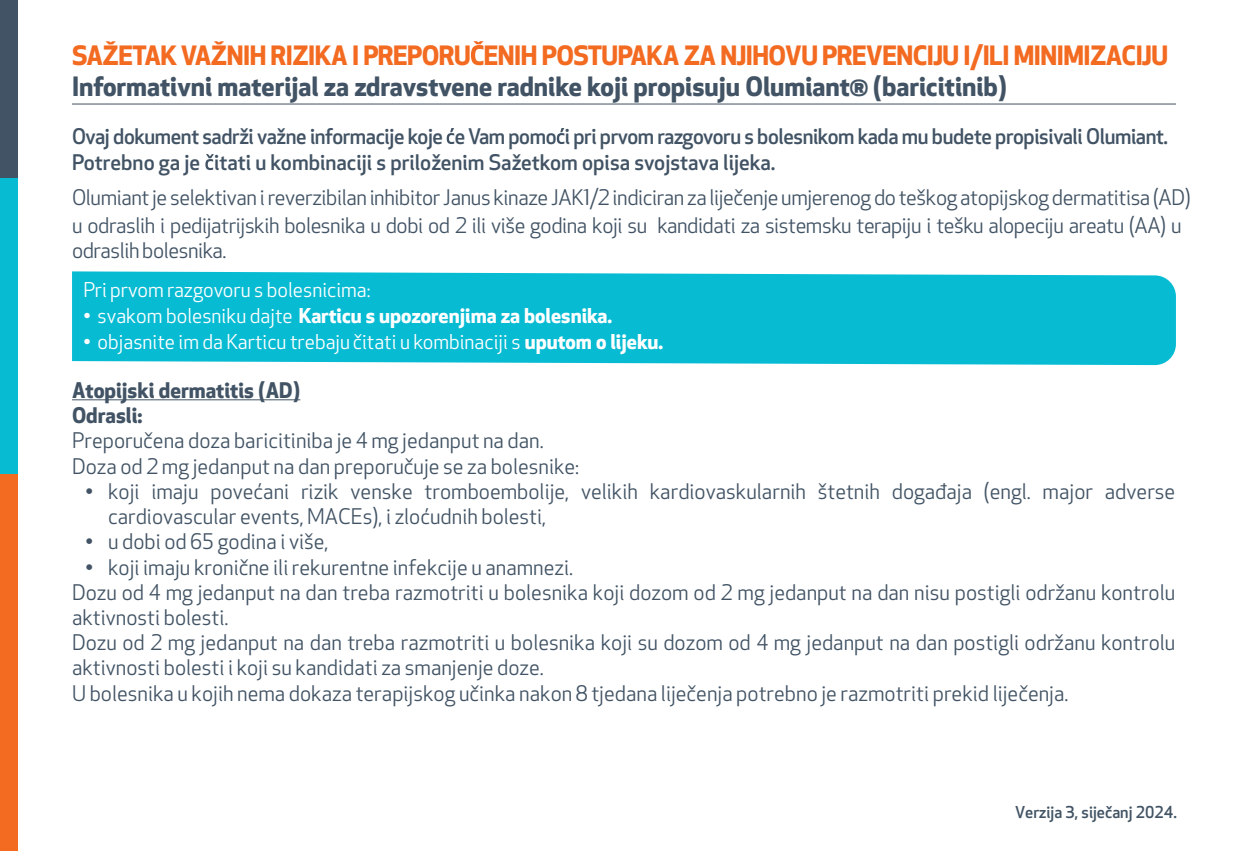
<style>
.page{position:relative;width:1248px;height:851px;background:#fff}
.page>*{position:absolute;margin:0;border:0;box-sizing:border-box;transform-origin:0 0}
.t1{font:700 26px "Apex New";letter-spacing:-.02em;color:#f36a21}
.t2{font:700 26px "Apex New";color:#415364}
.t3{font:21px/25.2px "Apex New";color:#415364}
.t4{font:21px/28px "Apex New";letter-spacing:-.02em;color:#415364}
.t5{font:500 21px/26px "Apex New";letter-spacing:-.02em;color:#415364}
.t6{font:700 21px/25.2px "Apex New";color:#415364}
.t7{font:20px "Apex New";color:#fff}
.t8{font:700 20px "Apex New";color:#fff}
.t9{font:500 16px "Apex New";color:#415364}
.s1{font-weight:400}
.s2{font-weight:700}
</style>
<div class="page">
<div style="left:72px;top:271px;width:1103px;height:94px;background:#07bbd3"></div>
<hr style="left:72px;top:103px;width:1103px;height:1px;background:#415364">
<svg style="left:471px;top:41px;width:12px;height:24px"></svg>
<svg style="left:446px;top:128px;width:8px;height:16px"></svg>
<svg style="left:556px;top:128px;width:8px;height:16px"></svg>
<svg style="left:205px;top:154px;width:9px;height:16px"></svg>
<hr style="left:72px;top:399px;width:228px;height:1px;background:#415364">
<div style="left:0;top:421px;width:17px;height:429px;background:#f36a21"></div>
<div style="left:0;top:118px;width:17px;height:356px;background:#07bbd3"></div>
<div style="left:0;top:0;width:17px;height:178px;background:#415364"></div>
<p class="t1" style="left:72px;top:37px;width:1097px">SAŽETAK VAŽNIH RIZIKA I PREPORU ENIH POSTUPAKA ZA NJIHOVU PREVENCIJU I/ILI MINIMIZACIJU</p>
<p class="t2" style="left:72px;top:68px;width:936px">Informativni materijal za zdravstvene radnike koji propisuju Olumiant® (baricitinib)</p>
<p class="t5" style="left:72px;top:123px;width:1097px">Ovaj dokument sadrži važne informacije koje e Vam pomo i pri prvom razgovoru s bolesnikom kada mu budete propisivali Olumiant.<br>Potrebno ga je itati u kombinaciji s priloženim Sažetkom opisa svojstava lijeka.</p>
<p class="t4" style="left:72px;top:183px;width:1119px">Olumiant je selektivan i reverzibilan inhibitor Janus kinaze JAK1/2 indiciran za liječenje umjerenog do teškog atopijskog dermatitisa (AD) u odraslih i pedijatrijskih bolesnika u dobi od 2 ili više godina koji su kandidati za sistemsku terapiju i tešku alopeciju areatu (AA) u</p>
<p class="t4" style="left:72px;top:237px;width:156px">odraslih bolesnika.</p>
<p class="t7" style="left:83px;top:277px;width:289px">Pri prvom razgovoru s bolesnicima:</p>
<p class="t8" style="left:83px;top:301px;width:530px"><span class="s1">• svakom bolesniku dajte</span> Karticu s upozorenjima za bolesnika.</p>
<p class="t7" style="left:83px;top:329px;width:581px">• objasnite im da Karticu trebaju čitati u kombinaciji s <span class="s2">uputom o lijeku.</span></p>
<p class="t6" style="left:72px;top:376px;width:230px">Atopijski dermatitis (AD)<br>Odrasli:</p>
<p class="t3" style="left:72px;top:428px;width:508px">Preporučena doza baricitiniba je 4 mg jedanput na dan.<br>Doza od 2 mg jedanput na dan preporučuje se za bolesnike:</p>
<p class="t3" style="left:108px;top:478px;width:1068px;text-indent:-23px">• koji imaju povećani rizik venske tromboembolije, velikih kardiovaskularnih štetnih događaja (engl. major adverse cardiovascular events, MACEs), i zloćudnih bolesti,</p>
<p class="t3" style="left:85px;top:529px;width:245px">• u dobi od 65 godina i više,</p>
<p class="t3" style="left:72px;top:554px;width:1104px;text-indent:13px">• koji imaju kronične ili rekurentne infekcije u anamnezi.<br>Dozu od 4 mg jedanput na dan treba razmotriti u bolesnika koji dozom od 2 mg jedanput na dan nisu postigli održanu kontrolu aktivnosti bolesti.<br>Dozu od 2 mg jedanput na dan treba razmotriti u bolesnika koji su dozom od 4 mg jedanput na dan postigli održanu kontrolu aktivnosti bolesti i koji su kandidati za smanjenje doze.<br>U bolesnika u kojih nema dokaza terapijskog učinka nakon 8 tjedana liječenja potrebno je razmotriti prekid liječenja.</p>
<p class="t9" style="left:1014px;top:800px;width:163px">Verzija 3, siječanj 2024.</p>
</div>
